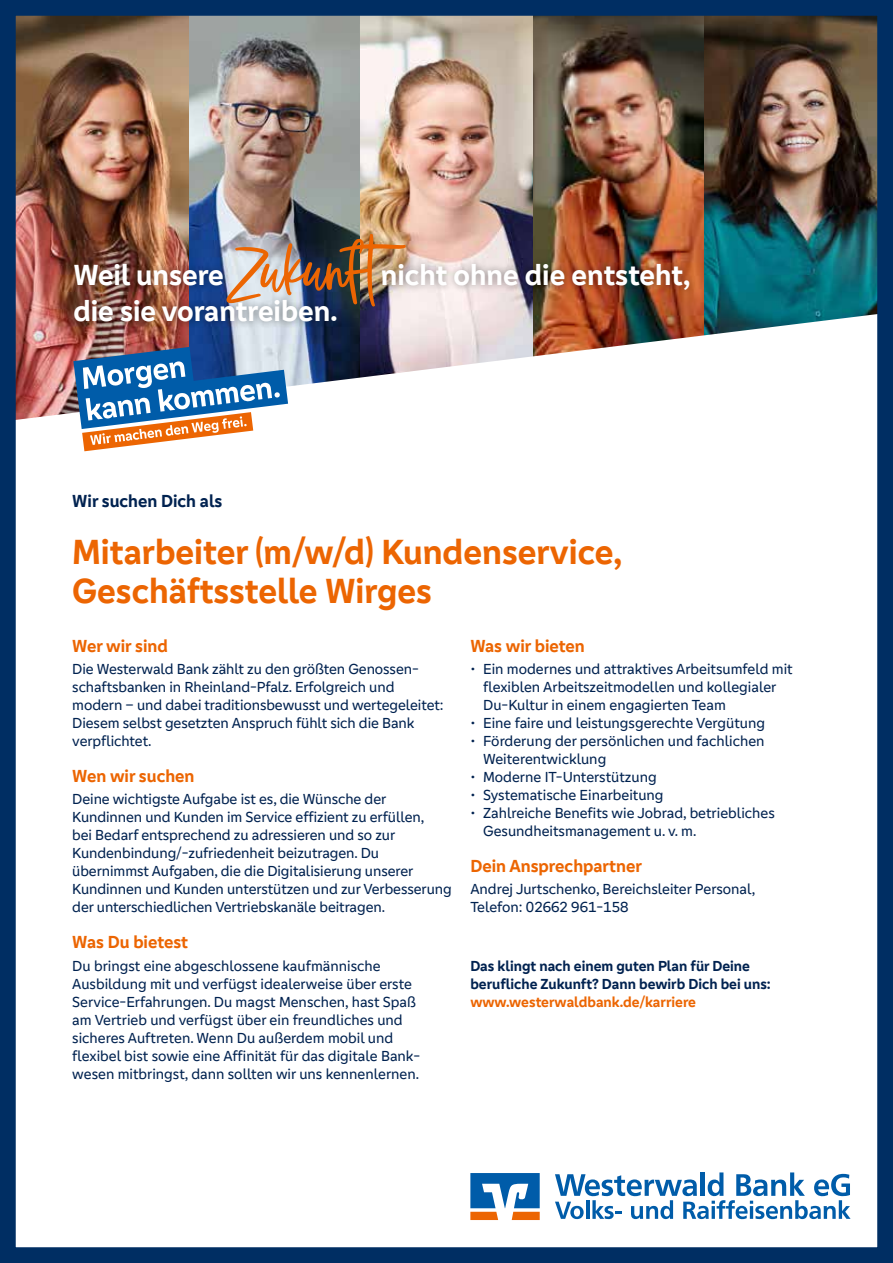
<style>
.page{position:relative;width:893px;height:1263px;background:#fff}
.page>*{position:absolute;margin:0;border:0;box-sizing:border-box;transform-origin:0 0}
.t1{font:89.25px "Sugar Melon";color:#ec6502}
.t2{font:700 36px/39px "Genos GFG";color:#ec6502}
.t3{font:700 30px "Genos GFG";color:#fff}
.t4{font:700 18px "Genos GFG";color:#ec6502}
.t5{font:700 18px "Genos GFG";color:#002250}
.t6{font:15px/18px "Genos GFG";letter-spacing:-.005em;color:#002250}
.t7{font:700 15px/18px "Genos GFG";color:#002250}
.t8{font:700 15px "Genos GFG";color:#ec6502}
</style>
<div class="page">
<img style="left:0;top:0;width:893px;height:1263px">
<h1 class="t1" style="left:224px;top:235px;width:155px;rotate:-2deg">Zukunft</h1>
<h3 class="t3" style="left:73px;top:258px;width:152px">Weil unsere</h3>
<h3 class="t3" style="left:381px;top:258px;width:311px">nicht ohne die entsteht,</h3>
<h3 class="t3" style="left:73px;top:294px;width:266px">die sie vorantreiben.</h3>
<p class="t5" style="left:72px;top:491px;width:152px">Wir suchen Dich als</p>
<h2 class="t2" style="left:72px;top:533px;width:551px">Mitarbeiter (m/w/d) Kundenservice,<br>Geschäftsstelle Wirges</h2>
<p class="t4" style="left:72px;top:635px;width:97px">Wer wir sind</p>
<p class="t6" style="left:72px;top:660px;width:373px">Die Westerwald Bank zählt zu den größten Genossen&shy;schaftsbanken in Rheinland-Pfalz. Erfolgreich und modern – und dabei traditionsbewusst und wertegeleitet:<br>Diesem selbst gesetzten Anspruch fühlt sich die Bank verpflichtet.</p>
<p class="t4" style="left:72px;top:766px;width:124px">Wen wir suchen</p>
<p class="t6" style="left:72px;top:790px;width:381px">Deine wichtigste Aufgabe ist es, die Wünsche der Kundinnen und Kunden im Service effizient zu erfüllen,<br>bei Bedarf entsprechend zu adressieren und so zur Kundenbindung/-zufriedenheit beizutragen. Du übernimmst Aufgaben, die die Digitalisierung unserer Kundinnen und Kunden unterstützen und zur Verbesserung der unterschiedlichen Vertriebskanäle beitragen.</p>
<p class="t4" style="left:72px;top:932px;width:117px">Was Du bietest</p>
<p class="t6" style="left:72px;top:957px;width:350px">Du bringst eine abgeschlossene kaufmännische Ausbildung mit und verfügst idealerweise über erste Service-Erfahrungen. Du magst Menschen, hast Spaß am Vertrieb und verfügst über ein freundliches und sicheres Auftreten. Wenn Du außerdem mobil und flexibel bist sowie eine Affinität für das digitale Bank&shy;wesen mitbringst, dann sollten wir uns kennenlernen.</p>
<p class="t4" style="left:470px;top:635px;width:116px">Was wir bieten</p>
<p class="t6" style="left:483px;top:660px;width:311px;text-indent:-13px">• Ein modernes und attraktives Arbeitsumfeld mit flexiblen Arbeitszeitmodellen und kollegialer<br>Du-Kultur in einem engagierten Team</p>
<p class="t6" style="left:470px;top:714px;width:296px">• Eine faire und leistungsgerechte Vergütung</p>
<p class="t6" style="left:483px;top:732px;width:283px;text-indent:-13px">• Förderung der persönlichen und fachlichen<br>Weiterentwicklung</p>
<p class="t6" style="left:470px;top:768px;width:188px">• Moderne IT-Unterstützung</p>
<p class="t6" style="left:470px;top:786px;width:195px">• Systematische Einarbeitung</p>
<p class="t6" style="left:483px;top:804px;width:293px;text-indent:-13px">• Zahlreiche Benefits wie Jobrad, betriebliches<br>Gesundheitsmanagement u. v. m.</p>
<p class="t4" style="left:470px;top:856px;width:173px">Dein Ansprechpartner</p>
<p class="t6" style="left:470px;top:880px;width:286px">Andrej Jurtschenko, Bereichsleiter Personal,<br>Telefon: 02662 961-158</p>
<p class="t7" style="left:470px;top:957px;width:302px">Das klingt nach einem guten Plan für Deine berufliche Zukunft? Dann bewirb Dich bei uns:</p>
<p class="t8" style="left:470px;top:993px;width:227px">www.westerwaldbank.de/karriere</p>
</div>
